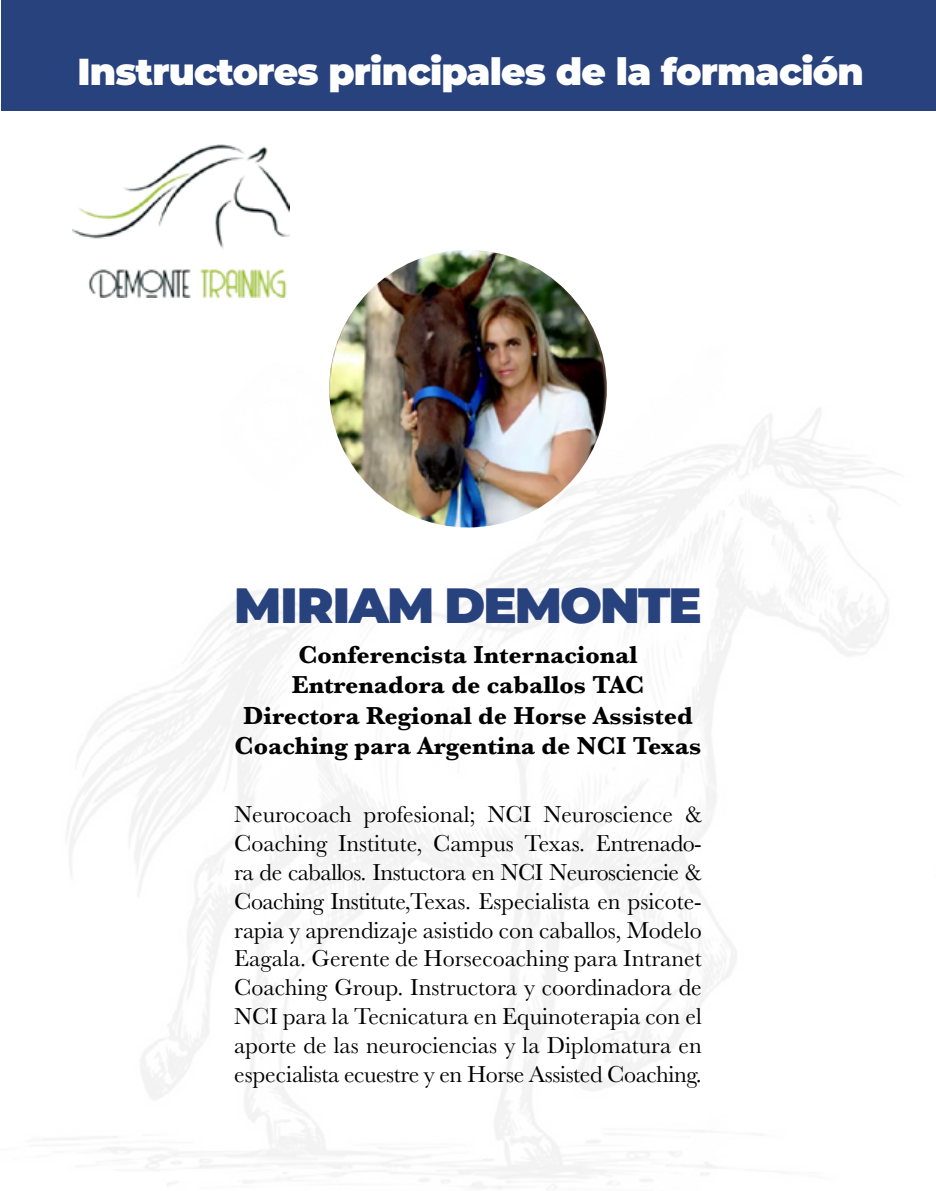
<style>
.page{position:relative;width:936px;height:1191px;background:#fff}
.page>*{position:absolute;margin:0;border:0;box-sizing:border-box;transform-origin:0 0}
.t1{font:900 49.5px "Montserrat";letter-spacing:-.04em;color:#28427d}
.t2{font:900 37.5px "Montserrat";letter-spacing:-.02em;color:#fff}
.t3{font:700 25.5px/30.6px "Baskerville";color:#000;text-align:center}
.t4{font:24px/28.8px "Baskerville";letter-spacing:-.015em;color:#000;text-align:justify}
</style>
<div class="page">
<img style="left:43px;top:314px;width:852px;height:876px">
<img style="left:935px;top:29px;width:1px;height:82px">
<img style="left:72px;top:145px;width:217px;height:153px">
<div style="left:1px;top:0;width:934px;height:111px;background:#28427d"></div>
<img style="left:329px;top:250px;width:277px;height:277px;border-radius:139px">
<h2 class="t2" style="left:77px;top:44px;width:787px">Instructores principales de la formación</h2>
<h1 class="t1" style="left:234px;top:568px;width:469px">MIRIAM DEMONTE</h1>
<p class="t3" style="left:234px;top:639px;width:468px">Conferencista Internacional Entrenadora de caballos TAC Directora Regional de Horse Assisted Coaching para Argentina de NCI Texas</p>
<p class="t4" style="left:234px;top:800px;width:469px">Neurocoach profesional; NCI Neuroscience &amp; Coaching Institute, Campus Texas. Entrenado&shy;ra de caballos. Instuctora en NCI Neurosciencie &amp; Coaching Institute,Texas. Especialista en psicote&shy;rapia y aprendizaje asistido con caballos, Modelo Eagala. Gerente de Horsecoaching para Intranet Coaching Group. Instructora y coordinadora de NCI para la Tecnicatura en Equinoterapia con el aporte de las neurociencias y la Diplomatura en especialista ecuestre y en Horse Assisted Coaching.</p>
</div>
